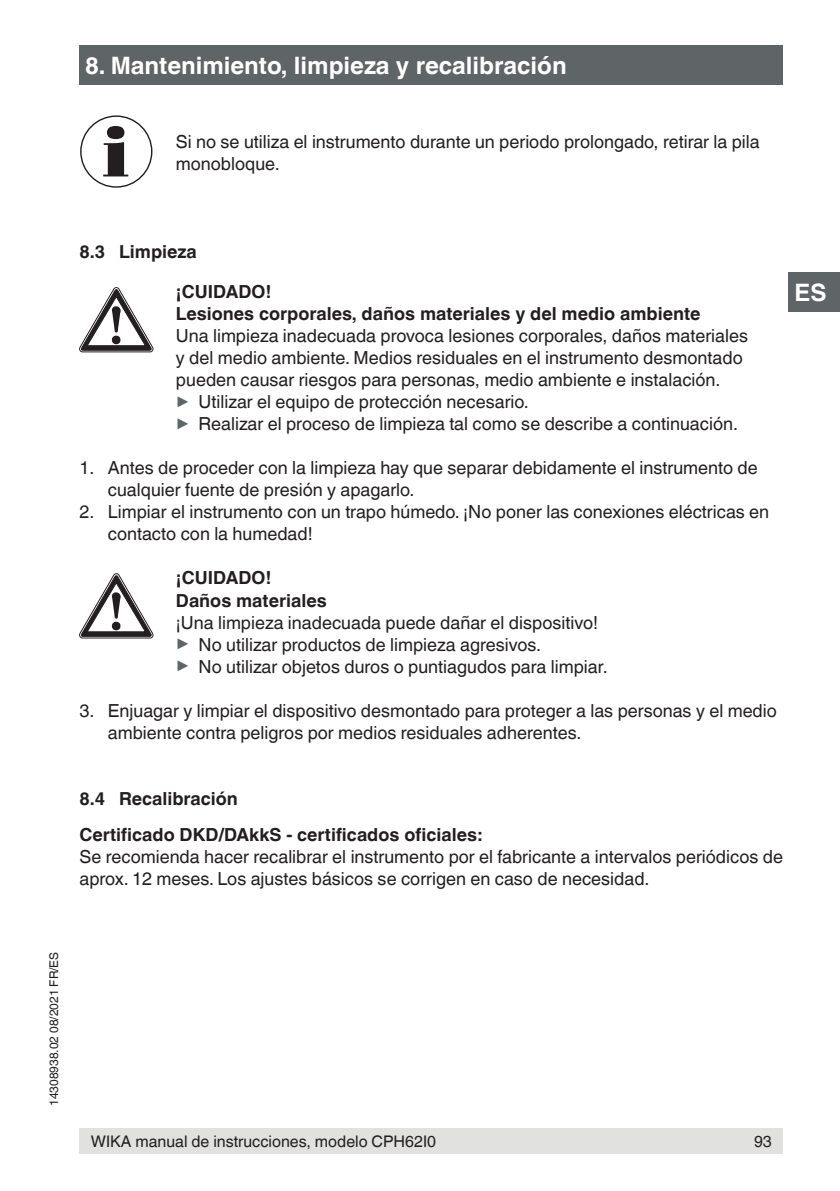
<style>
.page{position:relative;width:840px;height:1191px;background:#fff}
.page>*{position:absolute;margin:0;border:0;box-sizing:border-box;transform-origin:0 0}
.t1{font:700 24px "Helvetica World";color:#fff}
.t2{font:18px/22px "Helvetica World";color:#231f20}
.t3{font:700 18px/22px "Helvetica World";color:#231f20}
.t4{font:16px "Helvetica World";color:#231f20}
.t5{font:12px "Helvetica World";color:#231f20}
.s1{font-size:17.8px;color:#5f6466}
</style>
<div class="page">
<div style="left:79px;top:1128px;width:703px;height:26px;background:#e1e2df"></div>
<div style="left:79px;top:45px;width:703px;height:40px;background:#5f6466"></div>
<div style="left:788px;top:272px;width:51px;height:40px;background:#5f6466"></div>
<svg style="left:103px;top:126px;width:25px;height:50px"></svg>
<div style="left:80px;top:115px;width:72px;height:73px;border:1px solid #231f20;border-radius:50%"></div>
<svg style="left:79px;top:287px;width:74px;height:65px"></svg>
<svg style="left:79px;top:573px;width:74px;height:65px"></svg>
<h1 class="t1" style="left:85px;top:51px;width:483px">8. Mantenimiento, limpieza y recalibración</h1>
<p class="t2" style="left:176px;top:131px;width:585px">Si no se utiliza el instrumento durante un periodo prolongado, retirar la pila monobloque.</p>
<p class="t3" style="left:79px;top:241px;width:119px">8.3 Limpieza</p>
<p class="t3" style="left:176px;top:281px;width:525px">¡CUIDADO!<br>Lesiones corporales, daños materiales y del medio ambiente</p>
<p class="t2" style="left:176px;top:325px;width:573px">Una limpieza inadecuada provoca lesiones corporales, daños materiales y del medio ambiente. Medios residuales en el instrumento desmontado pueden causar riesgos para personas, medio ambiente e instalación.<br><span class="s1">▶</span> Utilizar el equipo de protección necesario.<br><span class="s1">▶</span> Realizar el proceso de limpieza tal como se describe a continuación.</p>
<p class="t2" style="left:108px;top:457px;width:651px;text-indent:-28px">1. Antes de proceder con la limpieza hay que separar debidamente el instrumento de cualquier fuente de presión y apagarlo.</p>
<p class="t2" style="left:108px;top:501px;width:662px;text-indent:-28px">2. Limpiar el instrumento con un trapo húmedo. ¡No poner las conexiones eléctricas en contacto con la humedad!</p>
<p class="t3" style="left:176px;top:567px;width:152px">¡CUIDADO!<br>Daños materiales</p>
<p class="t2" style="left:176px;top:611px;width:433px">¡Una limpieza inadecuada puede dañar el dispositivo! <span class="s1">▶</span> No utilizar productos de limpieza agresivos.<br><span class="s1">▶</span> No utilizar objetos duros o puntiagudos para limpiar.</p>
<p class="t2" style="left:108px;top:699px;width:670px;text-indent:-28px">3. Enjuagar y limpiar el dispositivo desmontado para proteger a las personas y el medio ambiente contra peligros por medios residuales adherentes.</p>
<h1 class="t1" style="left:794px;top:278px;width:33px">ES</h1>
<p class="t3" style="left:79px;top:780px;width:404px;line-height:36px">8.4 Recalibración<br>Certificado DKD/DAkkS - certificados oficiales:</p>
<p class="t2" style="left:79px;top:845px;width:704px">Se recomienda hacer recalibrar el instrumento por el fabricante a intervalos periódicos de aprox. 12 meses. Los ajustes básicos se corrigen en caso de necesidad.</p>
<p class="t5" style="left:47px;top:1106px;width:156px;rotate:-90deg">14308938.02 08/2021 FR/ES</p>
<p class="t4" style="left:91px;top:1132px;width:346px">WIKA manual de instrucciones, modelo CPH62I0</p>
<p class="t4" style="left:753px;top:1132px;width:19px">93</p>
</div>
